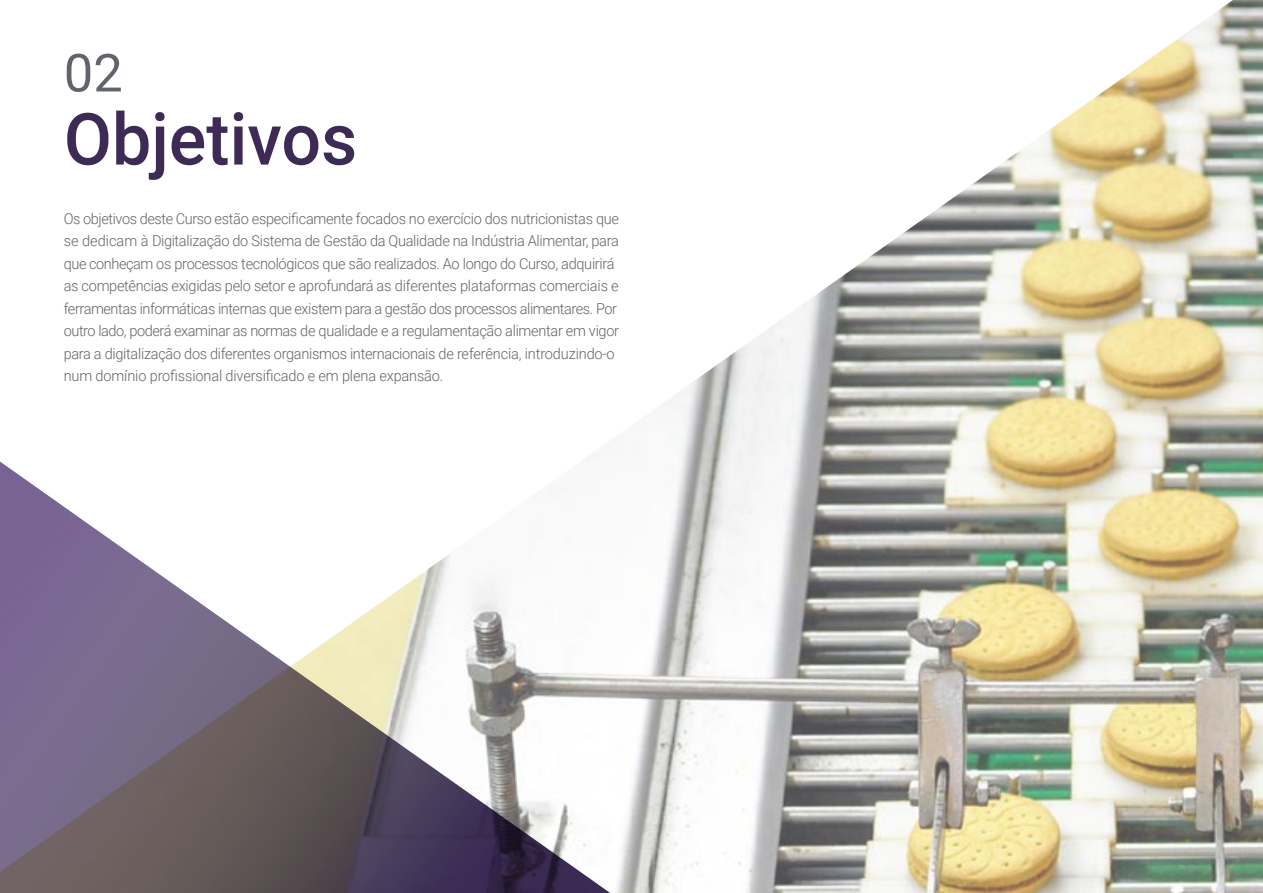
<style>
.page{position:relative;width:1263px;height:893px;background:#fff}
.page>*{position:absolute;margin:0;border:0;box-sizing:border-box;transform-origin:0 0}
.t1{font:500 72px "Roboto";color:#3d2b56}
.t2{font:52.5px "Roboto";color:#61646a}
.t3{font:300 15px/22.5px "Roboto";letter-spacing:-.02em;color:#61646a}
</style>
<div class="page">
<img style="left:640px;top:0;width:623px;height:893px">
<svg style="left:0;top:461px;width:640px;height:432px"></svg>
<h2 class="t2" style="left:64px;top:36px;width:61px">02</h2>
<h1 class="t1" style="left:64px;top:89px;width:295px">Objetivos</h1>
<p class="t3" style="left:64px;top:207px;width:557px">Os objetivos deste Curso estão especificamente focados no exercício dos nutricionistas que se dedicam à Digitalização do Sistema de Gestão da Qualidade na Indústria Alimentar, para que conheçam os processos tecnológicos que são realizados. Ao longo do Curso, adquirirá as competências exigidas pelo setor e aprofundará as diferentes plataformas comerciais e ferramentas informáticas internas que existem para a gestão dos processos alimentares. Por outro lado, poderá examinar as normas de qualidade e a regulamentação alimentar em vigor para a digitalização dos diferentes organismos internacionais de referência, introduzindo-o num domínio profissional diversificado e em plena expansão.</p>
</div>
